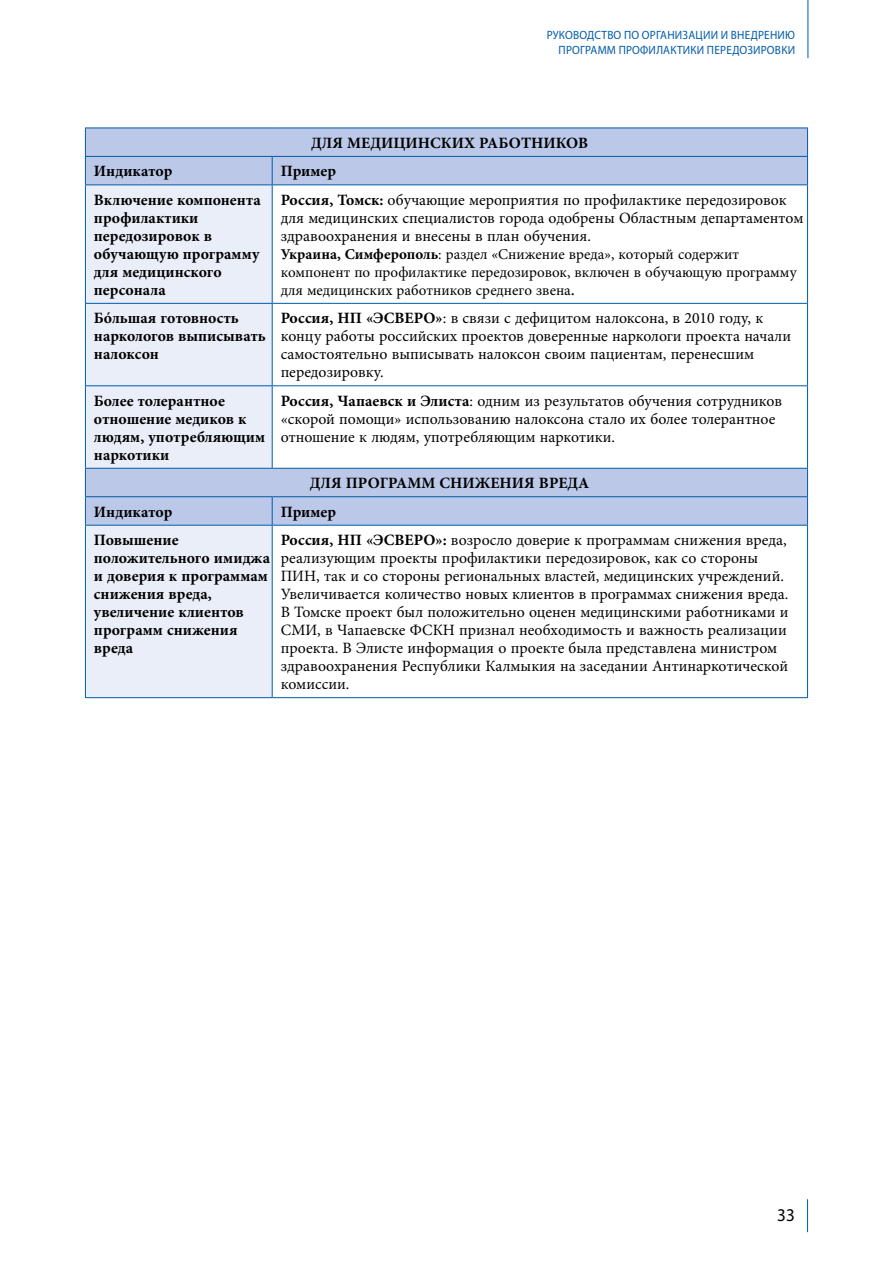
<style>
.page{position:relative;width:893px;height:1263px;background:#fff}
.page>*{position:absolute;margin:0;border:0;box-sizing:border-box;transform-origin:0 0}
.t1{font:18px "Myriad Pro";color:#000;scale:.95 1}
.t2{font:15.75px/18px "Minion Pro";color:#000}
.t3{font:700 15.75px/18px "Minion Pro";color:#000}
.t4{font:15px/18px "Minion Pro";color:#000}
.t5{font:12px/15px "Myriad Pro";letter-spacing:.02em;color:#005ba9;text-align:right;scale:.94 1}
.s1{font-weight:700}
.s2{font-size:18px}
</style>
<div class="page">
<hr style="left:807px;top:0;width:1px;height:58px;background:#005ba9">
<hr style="left:807px;top:1199px;width:1px;height:33px;background:#005ba9">
<svg style="left:86px;top:129px;width:721px;height:396px"></svg>
<svg style="left:86px;top:185px;width:186px;height:512px;background:#e2e9f6"></svg>
<hr style="left:85px;top:128px;width:187px;height:1px;background:#005ba9">
<hr style="left:272px;top:128px;width:536px;height:1px;background:#005ba9">
<hr style="left:85px;top:156px;width:187px;height:1px;background:#005ba9">
<svg style="left:85px;top:128px;width:1px;height:56px"></svg>
<hr style="left:272px;top:156px;width:536px;height:1px;background:#005ba9">
<svg style="left:272px;top:157px;width:1px;height:27px"></svg>
<svg style="left:807px;top:128px;width:1px;height:56px"></svg>
<hr style="left:85px;top:184px;width:187px;height:1px;background:#005ba9">
<hr style="left:85px;top:185px;width:1px;height:118px;background:#005ba9">
<hr style="left:272px;top:184px;width:536px;height:1px;background:#005ba9">
<hr style="left:272px;top:185px;width:1px;height:118px;background:#005ba9">
<hr style="left:807px;top:185px;width:1px;height:118px;background:#005ba9">
<hr style="left:85px;top:303px;width:187px;height:1px;background:#005ba9">
<hr style="left:85px;top:304px;width:1px;height:81px;background:#005ba9">
<hr style="left:272px;top:303px;width:536px;height:1px;background:#005ba9">
<hr style="left:272px;top:304px;width:1px;height:81px;background:#005ba9">
<hr style="left:807px;top:304px;width:1px;height:81px;background:#005ba9">
<hr style="left:85px;top:385px;width:187px;height:1px;background:#005ba9">
<hr style="left:85px;top:386px;width:1px;height:82px;background:#005ba9">
<hr style="left:272px;top:385px;width:536px;height:1px;background:#005ba9">
<hr style="left:272px;top:386px;width:1px;height:82px;background:#005ba9">
<hr style="left:807px;top:386px;width:1px;height:82px;background:#005ba9">
<hr style="left:85px;top:468px;width:187px;height:1px;background:#005ba9">
<hr style="left:272px;top:468px;width:536px;height:1px;background:#005ba9">
<hr style="left:85px;top:496px;width:187px;height:1px;background:#005ba9">
<svg style="left:85px;top:469px;width:1px;height:56px"></svg>
<hr style="left:272px;top:496px;width:536px;height:1px;background:#005ba9">
<svg style="left:272px;top:497px;width:1px;height:28px"></svg>
<svg style="left:807px;top:469px;width:1px;height:56px"></svg>
<hr style="left:85px;top:525px;width:187px;height:1px;background:#005ba9">
<hr style="left:85px;top:526px;width:1px;height:171px;background:#005ba9">
<hr style="left:272px;top:525px;width:536px;height:1px;background:#005ba9">
<hr style="left:272px;top:526px;width:1px;height:171px;background:#005ba9">
<hr style="left:807px;top:526px;width:1px;height:171px;background:#005ba9">
<hr style="left:85px;top:697px;width:187px;height:1px;background:#005ba9">
<hr style="left:272px;top:697px;width:536px;height:1px;background:#005ba9">
<p class="t5" style="left:547px;top:27px;width:266px">Руководство по организации и внедрению программ профилактики передозировки</p>
<p class="t3" style="left:311px;top:134px;width:278px">ДЛЯ МЕДИЦИНСКИХ РАБОТНИКОВ</p>
<p class="t3" style="left:94px;top:162px;width:80px">Индикатор</p>
<p class="t3" style="left:281px;top:162px;width:57px">Пример</p>
<p class="t3" style="left:94px;top:191px;width:168px">Включение компонента профилактики передозировок в обучающую программу для медицинского персонала</p>
<p class="t2" style="left:281px;top:191px;width:524px"><span class="s1">Россия, Томск:</span> обучающие мероприятия по профилактике передозировок для медицинских специалистов города одобрены Областным департаментом здравоохранения и внесены в план обучения.</p>
<p class="t4" style="left:281px;top:245px;width:517px"><span class="s1">Украина, Симферополь</span>: раздел «Снижение вреда», который содержит компонент по профилактике передозировок, включен в обучающую программу для медицинских работников среднего звена<span class="s2">.</span></p>
<p class="t3" style="left:94px;top:309px;width:173px">Бóльшая готовность наркологов выписывать налоксон</p>
<p class="t2" style="left:281px;top:309px;width:512px"><span class="s1">Россия, НП «ЭСВЕРО»</span>: в связи с дефицитом налоксона, в 2010 году, к концу работы российских проектов доверенные наркологи проекта начали самостоятельно выписывать налоксон своим пациентам, перенесшим передозировку.</p>
<p class="t3" style="left:94px;top:391px;width:173px">Более толерантное отношение медиков к людям, употребляющим наркотики</p>
<p class="t2" style="left:281px;top:392px;width:503px"><span class="s1">Россия, Чапаевск и Элиста</span>: одним из результатов обучения сотрудников «скорой помощи» использованию налоксона стало их более толерантное отношение к людям, употребляющим наркотики.</p>
<p class="t3" style="left:310px;top:474px;width:281px">ДЛЯ ПРОГРАММ СНИЖЕНИЯ ВРЕДА</p>
<p class="t3" style="left:94px;top:502px;width:80px">Индикатор</p>
<p class="t3" style="left:281px;top:502px;width:57px">Пример</p>
<p class="t3" style="left:94px;top:531px;width:178px">Повышение положительного имиджа и доверия к программам снижения вреда, увеличение клиентов программ снижения вреда</p>
<p class="t2" style="left:281px;top:531px;width:509px"><span class="s1">Россия, НП «ЭСВЕРО»:</span> возросло доверие к программам снижения вреда, реализующим проекты профилактики передозировок, как со стороны ПИН, так и со стороны региональных властей, медицинских учреждений.<br>Увеличивается количество новых клиентов в программах снижения вреда.<br>В Томске проект был положительно оценен медицинскими работниками и СМИ, в Чапаевске ФСКН признал необходимость и важность реализации проекта. В Элисте информация о проекте была представлена министром здравоохранения Республики Калмыкия на заседании Антинаркотической комиссии.</p>
<p class="t1" style="left:777px;top:1203px;width:20px">33</p>
</div>
